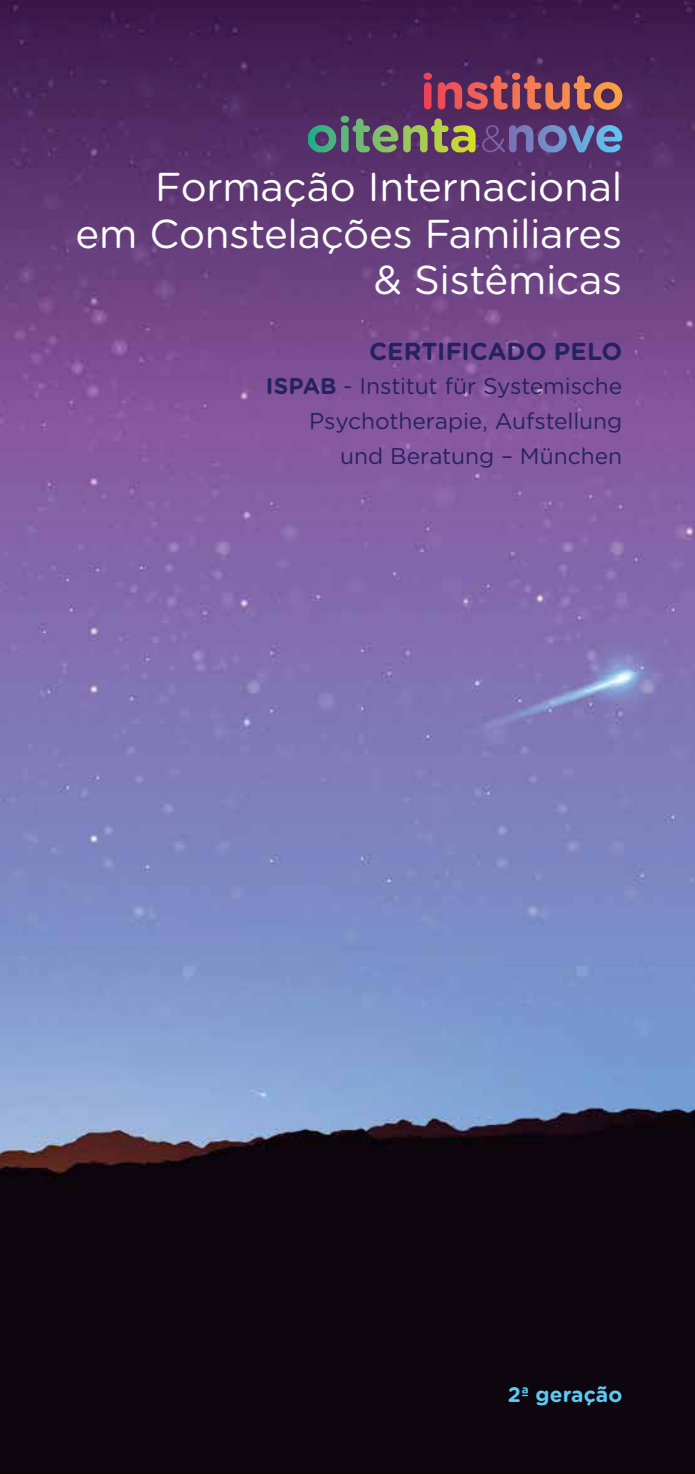
<style>
.page{position:relative;width:695px;height:1474px;background:#fff}
.page>*{position:absolute;margin:0;border:0;box-sizing:border-box;transform-origin:0 0}
.t1{font:40.25px/46.4px "Gotham Rounded";letter-spacing:-.005em;color:#fff;text-align:right}
.t2{font:700 24.5px "Gotham Rounded";color:#262262}
.t3{font:22.75px/34.8px "Gotham Rounded";letter-spacing:-.005em;color:#262262;text-align:right}
.t4{font:700 21px "Gotham Rounded";letter-spacing:.005em;color:#5bcbf5}
.s1{font-weight:700}
</style>
<div class="page">
<img style="left:0;top:0;width:694px;height:1473px">
<svg style="left:423px;top:73px;width:199px;height:37px;background:#934756"></svg>
<svg style="left:308px;top:116px;width:167px;height:36px;background:#6a6f62"></svg>
<svg style="left:482px;top:125px;width:140px;height:27px;background:#62609a"></svg>
<h1 class="t1" style="left:75px;top:162px;width:548px">Formação Internacional<br>em Constelações Familiares &amp; Sistêmicas</h1>
<p class="t2" style="left:369px;top:333px;width:255px">CERTIFICADO PELO</p>
<p class="t3" style="left:266px;top:368px;width:358px"><span class="s1">ISPAB</span> - Institut für Systemische<br>Psychotherapie, Aufstellung und Beratung – München</p>
<p class="t4" style="left:507px;top:1379px;width:116px">2ª geração</p>
</div>
